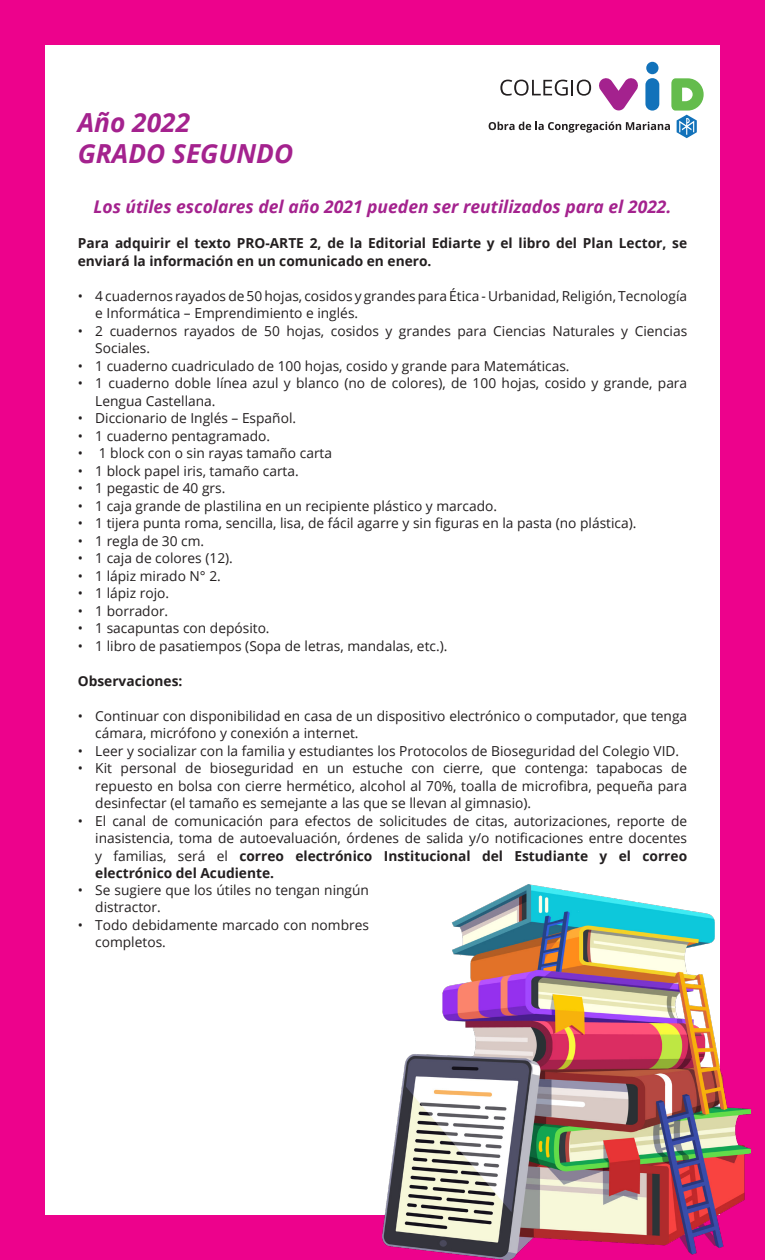
<style>
.page{position:relative;width:765px;height:1260px;background:#ed028c}
.page>*{position:absolute;margin:0;border:0;box-sizing:border-box;transform-origin:0 0}
.t1{font:italic 700 26.25px/31.5px "Open Sans";color:#a4228e}
.t2{font:italic 700 17.5px "Open Sans";color:#a4228e}
.t3{font:13.75px/17.5px "Open Sans";color:#231f20}
.t4{font:700 13.75px/17.5px "Open Sans";color:#231f20}
.s1{font-weight:700}
</style>
<div class="page">
<div style="left:45px;top:45px;width:675px;height:1170px;background:#fff"></div>
<div style="left:646px;top:62px;width:13px;height:12px;background:#1272ba;border-radius:50%"></div>
<svg style="left:489px;top:78px;width:215px;height:60px"></svg>
<img style="left:382px;top:884px;width:369px;height:376px">
<h1 class="t1" style="left:78px;top:106px;width:217px">Año 2022<br>GRADO SEGUNDO</h1>
<p class="t2" style="left:93px;top:194px;width:580px">Los útiles escolares del año 2021 pueden ser reutilizados para el 2022.</p>
<p class="t4" style="left:78px;top:234px;width:611px">Para adquirir el texto PRO-ARTE 2, de la Editorial Ediarte y el libro del Plan Lector, se enviará la información en un comunicado en enero.</p>
<p class="t3" style="left:95px;top:286px;width:593px;text-indent:-18px">• 4 cuadernos rayados de 50 hojas, cosidos y grandes para Ética - Urbanidad, Religión, Tecnología e Informática – Emprendimiento e inglés.</p>
<p class="t3" style="left:95px;top:321px;width:593px;text-indent:-18px">• 2 cuadernos rayados de 50 hojas, cosidos y grandes para Ciencias Naturales y Ciencias<br>Sociales.</p>
<p class="t3" style="left:78px;top:356px;width:493px">• 1 cuaderno cuadriculado de 100 hojas, cosido y grande para Matemáticas.</p>
<p class="t3" style="left:95px;top:374px;width:593px;text-indent:-18px">• 1 cuaderno doble línea azul y blanco (no de colores), de 100 hojas, cosido y grande, para<br>Lengua Castellana.</p>
<p class="t3" style="left:78px;top:409px;width:220px">• Diccionario de Inglés – Español.</p>
<p class="t3" style="left:78px;top:426px;width:194px">• 1 cuaderno pentagramado.</p>
<p class="t3" style="left:78px;top:444px;width:256px">• 1 block con o sin rayas tamaño carta</p>
<p class="t3" style="left:78px;top:461px;width:223px">• 1 block papel iris, tamaño carta.</p>
<p class="t3" style="left:78px;top:479px;width:149px">• 1 pegastic de 40 grs.</p>
<p class="t3" style="left:78px;top:496px;width:421px">• 1 caja grande de plastilina en un recipiente plástico y marcado.</p>
<p class="t3" style="left:78px;top:514px;width:560px">• 1 tijera punta roma, sencilla, lisa, de fácil agarre y sin figuras en la pasta (no plástica).</p>
<p class="t3" style="left:78px;top:531px;width:128px">• 1 regla de 30 cm.</p>
<p class="t3" style="left:78px;top:549px;width:157px">• 1 caja de colores (12).</p>
<p class="t3" style="left:78px;top:566px;width:145px">• 1 lápiz mirado N° 2.</p>
<p class="t3" style="left:78px;top:584px;width:93px">• 1 lápiz rojo.</p>
<p class="t3" style="left:78px;top:601px;width:92px">• 1 borrador.</p>
<p class="t3" style="left:78px;top:619px;width:193px">• 1 sacapuntas con depósito.</p>
<p class="t3" style="left:78px;top:637px;width:371px">• 1 libro de pasatiempos (Sopa de letras, mandalas, etc.).</p>
<p class="t4" style="left:78px;top:672px;width:106px">Observaciones:</p>
<p class="t3" style="left:95px;top:706px;width:593px;text-indent:-18px">• Continuar con disponibilidad en casa de un dispositivo electrónico o computador, que tenga cámara, micrófono y conexión a internet.</p>
<p class="t3" style="left:78px;top:741px;width:603px">• Leer y socializar con la familia y estudiantes los Protocolos de Bioseguridad del Colegio VID.</p>
<p class="t3" style="left:95px;top:759px;width:593px;text-align:justify;text-indent:-17px">• Kit personal de bioseguridad en un estuche con cierre, que contenga: tapabocas de repuesto en bolsa con cierre hermético, alcohol al 70%, toalla de microfibra, pequeña para desinfectar (el tamaño es semejante a las que se llevan al gimnasio).</p>
<p class="t3" style="left:95px;top:812px;width:593px;text-align:justify;text-indent:-17px">• El canal de comunicación para efectos de solicitudes de citas, autorizaciones, reporte de inasistencia, toma de autoevaluación, órdenes de salida y/o notificaciones entre docentes y familias, será el <span class="s1">correo electrónico Institucional del Estudiante y el correo electrónico del Acudiente.</span></p>
<p class="t3" style="left:95px;top:881px;width:275px;text-indent:-18px">• Se sugiere que los útiles no tengan ningún distractor.</p>
<p class="t3" style="left:95px;top:916px;width:275px;text-indent:-18px">• Todo debidamente marcado con nombres completos.</p>
</div>
